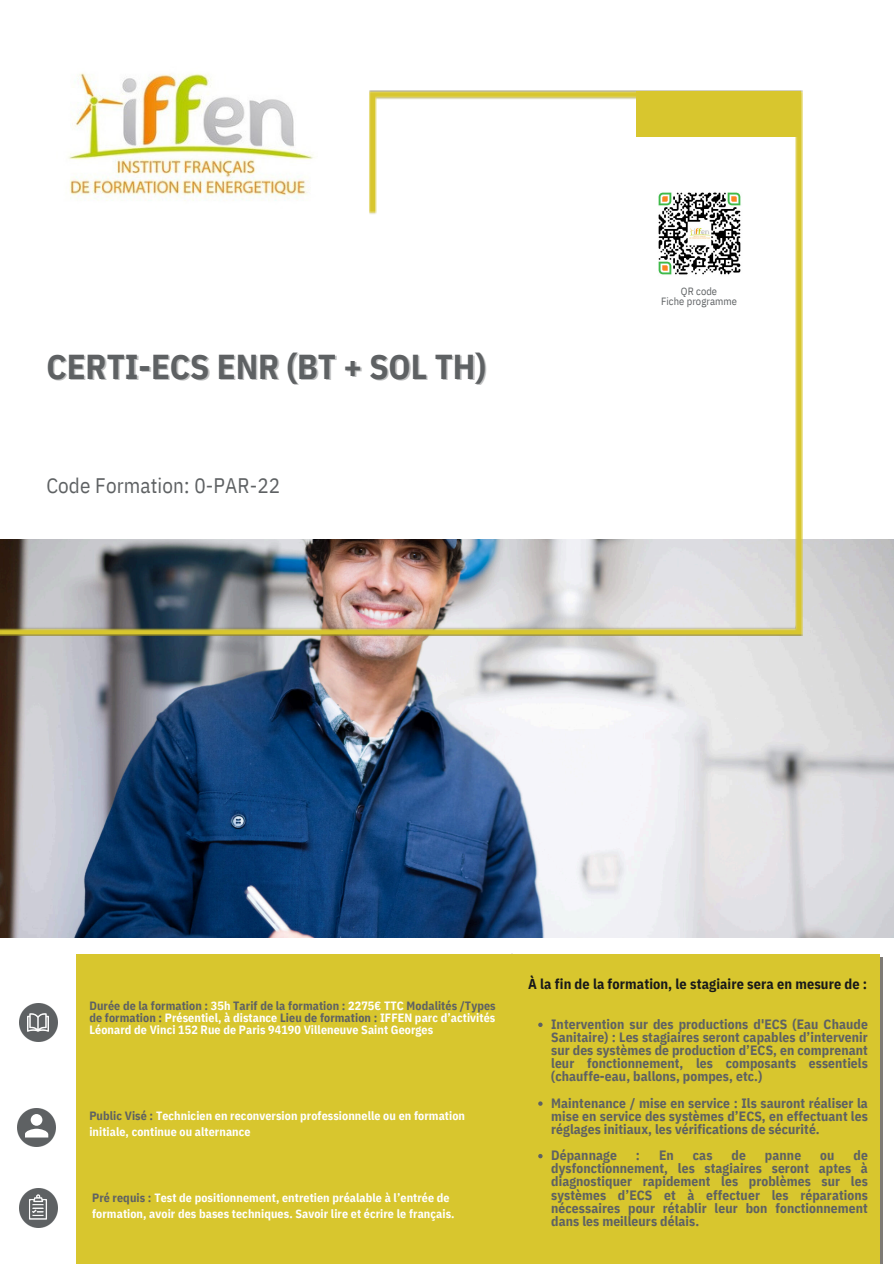
<style>
.page{position:relative;width:894px;height:1264px;background:#fff}
.page>*{position:absolute;margin:0;border:0;box-sizing:border-box;transform-origin:0 0}
.t1{font:700 34.5px "IBM Plex Sans Cond";color:#5e6163}
.t2{font:21px "IBM Plex Sans Cond";letter-spacing:.005em;color:#5e6163}
.t3{font:700 14.25px "IBM Plex Sans Cond";letter-spacing:.005em;color:#18191a}
.t4{font:700 13.5px/13px "IBM Plex Sans Cond";letter-spacing:.005em;color:#5e6163;text-align:justify}
.t5{font:700 12px/15.8px "IBM Plex Sans Cond";letter-spacing:.005em;color:#fff}
.t6{font:10.5px "IBM Plex Sans Cond";letter-spacing:.005em;color:#5e6163}
.s1{color:#5e6163}
</style>
<div class="page">
<img style="left:0;top:539px;width:893px;height:398px">
<img style="left:0;top:90px;width:802px;height:546px">
<img style="left:18px;top:1108px;width:38px;height:38px">
<svg style="left:25px;top:1113px;width:23px;height:24px"></svg>
<img style="left:19px;top:1003px;width:38px;height:38px">
<img style="left:27px;top:1011px;width:22px;height:22px">
<img style="left:19px;top:1188px;width:38px;height:38px">
<img style="left:26px;top:1194px;width:24px;height:25px">
<div style="left:76px;top:953px;width:803px;height:310px;background:#d8c62e"></div>
<div style="left:636px;top:91px;width:165px;height:46px;background:#d8c62e"></div>
<img style="left:56px;top:73px;width:267px;height:197px">
<img style="left:655px;top:189px;width:87px;height:88px">
<svg style="left:538px;top:1022px;width:4px;height:5px"></svg>
<svg style="left:538px;top:1101px;width:4px;height:4px"></svg>
<svg style="left:538px;top:1154px;width:4px;height:4px"></svg>
<h5 class="t1" style="left:46px;top:343px;width:441px">CERTI-ECS ENR (BT + SOL TH)</h5>
<h5 class="t2" style="left:46px;top:471px;width:235px">Code Formation: 0-PAR-22</h5>
<p class="t6" style="left:680px;top:284px;width:38px">QR code</p>
<h5 class="t6" style="left:661px;top:294px;width:77px">Fiche programme</h5>
<p class="t5" style="left:89px;top:999px;width:408px;line-height:12.3px;text-align:justify"><span class="s1">Durée de la formation :</span> 35h <span class="s1">Tarif de la formation :</span> 2275€ TTC <span class="s1">Modalités /Types de formation :</span> Présentiel, à distance <span class="s1">Lieu de formation :</span> IFFEN parc d’activités Léonard de Vinci 152 Rue de Paris 94190 Villeneuve Saint Georges</p>
<h3 class="t5" style="left:89px;top:1107px;width:377px"><span class="s1">Public Visé :</span> Technicien en reconversion professionnelle ou en formation initiale, continue ou alternance</h3>
<p class="t5" style="left:92px;top:1189px;width:364px"><span class="s1">Pré requis :</span> Test de positionnement, entretien préalable à l’entrée de formation, avoir des bases techniques. Savoir lire et écrire le français.</p>
<p class="t3" style="left:528px;top:974px;width:340px">À la fin de la formation, le stagiaire sera en mesure de :</p>
<p class="t4" style="left:551px;top:1017px;width:318px">Intervention sur des productions d'ECS (Eau Chaude Sanitaire) : Les stagiaires seront capables d’intervenir sur des systèmes de production d’ECS, en comprenant leur fonctionnement, les composants essentiels (chauffe-eau, ballons, pompes, etc.)</p>
<h4 class="t4" style="left:551px;top:1096px;width:318px">Maintenance / mise en service : Ils sauront réaliser la mise en service des systèmes d’ECS, en effectuant les réglages initiaux, les vérifications de sécurité.</h4>
<p class="t4" style="left:551px;top:1148px;width:67px">Dépannage</p>
<p class="t4" style="left:635px;top:1148px;width:6px">:</p>
<p class="t4" style="left:658px;top:1148px;width:16px">En</p>
<p class="t4" style="left:692px;top:1148px;width:21px">cas</p>
<p class="t4" style="left:731px;top:1148px;width:16px">de</p>
<p class="t4" style="left:764px;top:1148px;width:38px">panne</p>
<p class="t4" style="left:820px;top:1148px;width:16px">ou</p>
<p class="t4" style="left:551px;top:1148px;width:318px;text-indent:302px">de dysfonctionnement, les stagiaires seront aptes à diagnostiquer rapidement les problèmes sur les systèmes d’ECS et à effectuer les réparations nécessaires pour rétablir leur bon fonctionnement dans les meilleurs délais.</p>
</div>
